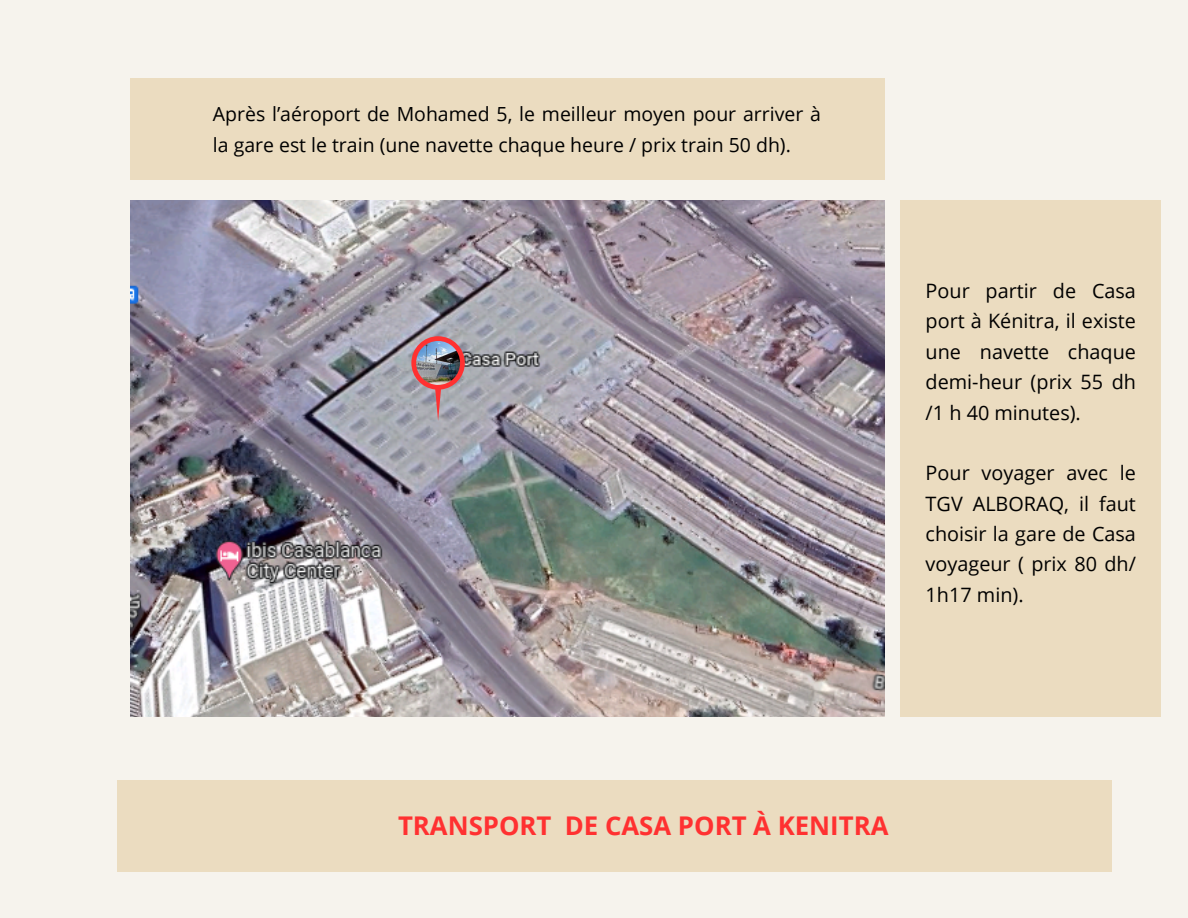
<style>
.page{position:relative;width:1188px;height:918px;background:#f6f3ed}
.page>*{position:absolute;margin:0;border:0;box-sizing:border-box;transform-origin:0 0}
.t1{font:700 25.8px "Open Sans";color:#ff3131}
.t2{font:19.8px/30.3px "Open Sans";color:#000;text-align:justify}
.t3{font:19.5px/31.5px "Open Sans";color:#000}
</style>
<div class="page">
<div style="left:117px;top:781px;width:995px;height:91px;background:#ebdcc0"></div>
<div style="left:131px;top:78px;width:754px;height:102px;background:#ebdcc0"></div>
<img style="left:131px;top:200px;width:753px;height:517px">
<svg style="left:411px;top:336px;width:54px;height:54px"></svg>
<img style="left:416px;top:341px;width:44px;height:44px;border-radius:50%">
<div style="left:900px;top:200px;width:261px;height:517px;background:#ebdcc0"></div>
<p class="t3" style="left:213px;top:98px;width:610px">Après l’aéroport de Mohamed 5, le meilleur moyen pour arriver à la gare est le train (une navette chaque heure / prix train 50 dh).</p>
<p class="t2" style="left:926px;top:275px;width:212px">Pour partir de Casa port à Kénitra, il existe une navette chaque demi-heur (prix 55 dh /1 h 40 minutes).</p>
<p class="t2" style="left:926px;top:457px;width:212px">Pour voyager avec le TGV ALBORAQ, il faut choisir la gare de Casa voyageur ( prix 80 dh/ 1h17 min).</p>
<p class="t1" style="left:398px;top:808px;width:492px">TRANSPORT DE CASA PORT À KENITRA</p>
</div>
